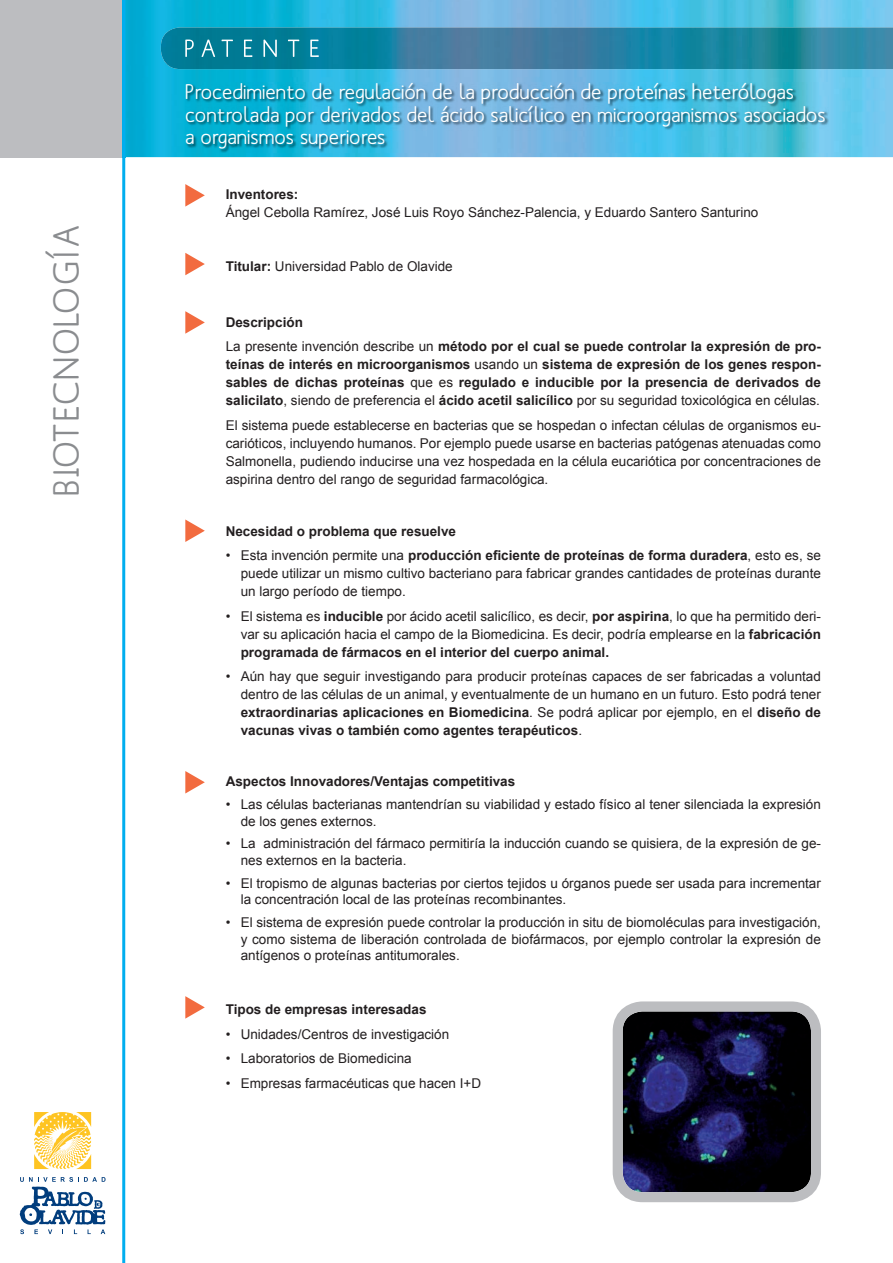
<style>
.page{position:relative;width:893px;height:1263px;background:#fff}
.page>*{position:absolute;margin:0;border:0;box-sizing:border-box;transform-origin:0 0}
.t1{font:500 36px "Mank Sans";letter-spacing:.04em;color:#8a8c8f}
.t2{font:500 21px/22.5px "Mank Sans";color:#fff}
.t3{font:13.5px/18px "Arial";color:#231f20;text-align:justify}
.t4{font:700 13.5px/18px "Arial";color:#231f20}
.s1{font-weight:700}
.s2{font-weight:400}
</style>
<div class="page">
<div style="left:0;top:0;width:126px;height:157px;background:#bcbdc0"></div>
<img style="left:125px;top:0;width:768px;height:157px">
<hr style="left:122px;top:0;width:3px;height:1263px;background:#00aeef">
<img style="left:161px;top:27px;width:732px;height:42px">
<svg style="left:185px;top:40px;width:134px;height:17px;background:#2a91a6"></svg>
<svg style="left:20px;top:1177px;width:86px;height:57px"></svg>
<svg style="left:34px;top:1112px;width:57px;height:57px"></svg>
<img style="left:185px;top:82px;width:644px;height:71px">
<svg style="left:185px;top:311px;width:20px;height:23px"></svg>
<svg style="left:185px;top:519px;width:20px;height:23px"></svg>
<svg style="left:185px;top:253px;width:20px;height:22px"></svg>
<svg style="left:185px;top:184px;width:20px;height:23px"></svg>
<svg style="left:185px;top:771px;width:20px;height:22px"></svg>
<svg style="left:185px;top:996px;width:20px;height:23px"></svg>
<img style="left:624px;top:1012px;width:186px;height:179px">
<div style="left:613px;top:1001px;width:208px;height:201px;border:10px solid #bcbdc0;border-radius:25px"></div>
<h1 class="t1" style="left:44px;top:496px;width:273px;rotate:-90deg">BIOTECNOLOGÍA</h1>
<h2 class="t2" style="left:185px;top:80px;width:642px">Procedimiento de regulación de la producción de proteínas heterólogas controlada por derivados del ácido salicílico en microorganismos asociados a organismos superiores</h2>
<p class="t4" style="left:226px;top:186px;width:74px">Inventores:</p>
<p class="t3" style="left:226px;top:203px;width:534px">Ángel Cebolla Ramírez, José Luis Royo Sánchez-Palencia, y Eduardo Santero Santurino</p>
<p class="t3" style="left:226px;top:257px;width:229px"><span class="s1">Titular:</span> Universidad Pablo de Olavide</p>
<p class="t4" style="left:226px;top:310px;width:597px;line-height:24.5px">Descripción<br><span class="s2">La presente invención describe un</span> método por el cual se puede controlar la expresión de pro-</p>
<p class="t4" style="left:226px;top:356px;width:597px;text-align:justify">teínas de interés en microorganismos <span class="s2">usando un</span> sistema de expresión de los genes respon&shy;sables de dichas proteínas <span class="s2">que es</span> regulado e inducible por la presencia de derivados de salicilato<span class="s2">, siendo de preferencia el</span> ácido acetil salicílico <span class="s2">por su seguridad toxicológica en células.</span></p>
<p class="t3" style="left:226px;top:416px;width:597px">El sistema puede establecerse en bacterias que se hospedan o infectan células de organismos eu&shy;carióticos, incluyendo humanos. Por ejemplo puede usarse en bacterias patógenas atenuadas como Salmonella, pudiendo inducirse una vez hospedada en la célula eucariótica por concentraciones de aspirina dentro del rango de seguridad farmacológica.</p>
<p class="t4" style="left:226px;top:523px;width:232px">Necesidad o problema que resuelve</p>
<p class="t3" style="left:241px;top:547px;width:582px;text-indent:-15px">• Esta invención permite una <span class="s1">producción eficiente de proteínas de forma duradera</span>, esto es, se puede utilizar un mismo cultivo bacteriano para fabricar grandes cantidades de proteínas durante un largo período de tiempo.</p>
<p class="t3" style="left:241px;top:607px;width:582px;text-indent:-15px">• El sistema es <span class="s1">inducible</span> por ácido acetil salicílico, es decir, <span class="s1">por aspirina</span>, lo que ha permitido deri&shy;var su aplicación hacia el campo de la Biomedicina. Es decir, podría emplearse en la <span class="s1">fabricación programada de fármacos en el interior del cuerpo animal.</span></p>
<p class="t3" style="left:241px;top:667px;width:582px;text-indent:-15px">• Aún hay que seguir investigando para producir proteínas capaces de ser fabricadas a voluntad dentro de las células de un animal, y eventualmente de un humano en un futuro. Esto podrá tener <span class="s1">extraordinarias aplicaciones en Biomedicina</span>. Se podrá aplicar por ejemplo, en el <span class="s1">diseño de vacunas vivas o también como agentes terapéuticos</span>.</p>
<p class="t4" style="left:226px;top:773px;width:291px">Aspectos Innovadores/Ventajas competitivas</p>
<p class="t3" style="left:241px;top:796px;width:582px;line-height:16.5px;text-indent:-15px">• Las células bacterianas mantendrían su viabilidad y estado físico al tener silenciada la expresión de los genes externos.</p>
<p class="t3" style="left:241px;top:836px;width:582px;line-height:16.5px;text-indent:-15px">• La administración del fármaco permitiría la inducción cuando se quisiera, de la expresión de ge&shy;nes externos en la bacteria.</p>
<p class="t3" style="left:241px;top:875px;width:582px;line-height:16.5px;text-indent:-15px">• El tropismo de algunas bacterias por ciertos tejidos u órganos puede ser usada para incrementar la concentración local de las proteínas recombinantes.</p>
<p class="t3" style="left:241px;top:914px;width:582px;line-height:16.5px;text-indent:-15px">• El sistema de expresión puede controlar la producción in situ de biomoléculas para investigación, y como sistema de liberación controlada de biofármacos, por ejemplo controlar la expresión de antígenos o proteínas antitumorales.</p>
<p class="t4" style="left:226px;top:1001px;width:202px">Tipos de empresas interesadas</p>
<p class="t3" style="left:226px;top:1025px;width:225px">• Unidades/Centros de investigación</p>
<p class="t3" style="left:226px;top:1049px;width:188px">• Laboratorios de Biomedicina</p>
<p class="t3" style="left:226px;top:1074px;width:257px">• Empresas farmacéuticas que hacen I+D</p>
</div>
